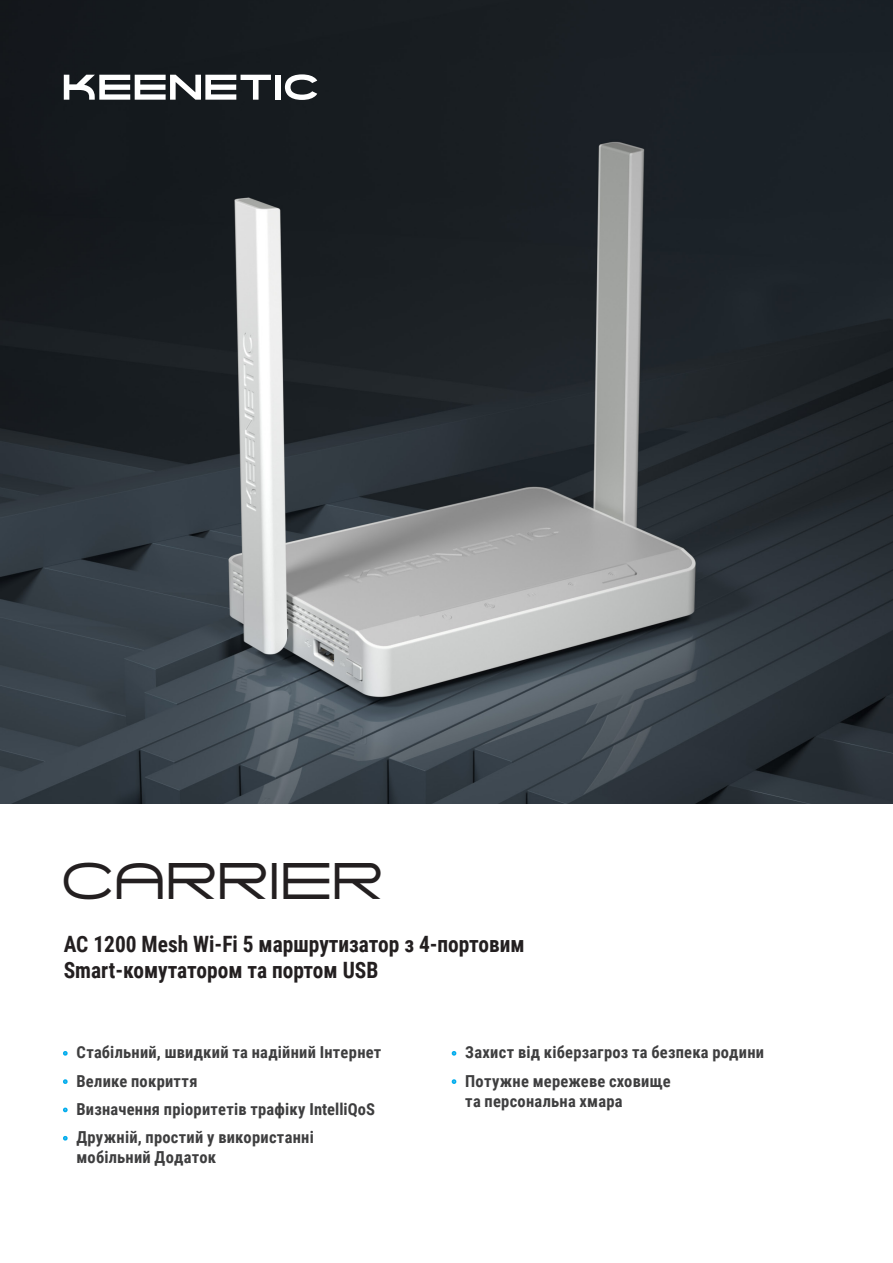
<style>
.page{position:relative;width:893px;height:1263px;background:#fff}
.page>*{position:absolute;margin:0;border:0;box-sizing:border-box;transform-origin:0 0}
.Model_Name{font:48px "KEENETICM";color:#231f20}
.Model_description{font:700 22.5px/25.5px "Roboto Condensed";color:#231f20;scale:.95 1}
.t1{font:700 16.5px/19.8px "Roboto Condensed";letter-spacing:.015em;color:#3e3e3f}
.s1{font-size:10.8px;color:#00aeef}
</style>
<div class="page">
<img style="left:0;top:0;width:893px;height:804px">
<div style="left:275px;top:75px;width:6px;height:25px;background:#fff"></div>
<svg style="left:64px;top:75px;width:207px;height:25px"></svg>
<svg style="left:285px;top:74px;width:32px;height:26px"></svg>
<p class="Model_Name" style="left:61px;top:850px;width:324px">CARRIER</p>
<p class="Model_description" style="left:64px;top:931px;width:487px">AC 1200 Mesh Wi-Fi 5 маршрутизатор з 4-портовим<br>Smart-комутатором та портом USB</p>
<p class="t1" style="left:64px;top:1042px;width:319px"><span class="s1">·</span> Стабільний, швидкий та надійний Інтернет</p>
<p class="t1" style="left:64px;top:1070px;width:135px"><span class="s1">·</span> Велике покриття</p>
<p class="t1" style="left:64px;top:1099px;width:313px"><span class="s1">·</span> Визначення пріоритетів трафіку IntelliQoS</p>
<p class="t1" style="left:77px;top:1127px;width:239px;text-indent:-13px"><span class="s1">·</span> Дружній, простий у використанні мобільний Додаток</p>
<p class="t1" style="left:452px;top:1042px;width:313px"><span class="s1">·</span> Захист від кіберзагроз та безпека родини</p>
<p class="t1" style="left:465px;top:1070px;width:207px;text-indent:-13px"><span class="s1">·</span> Потужне мережеве сховище та персональна хмара</p>
</div>
